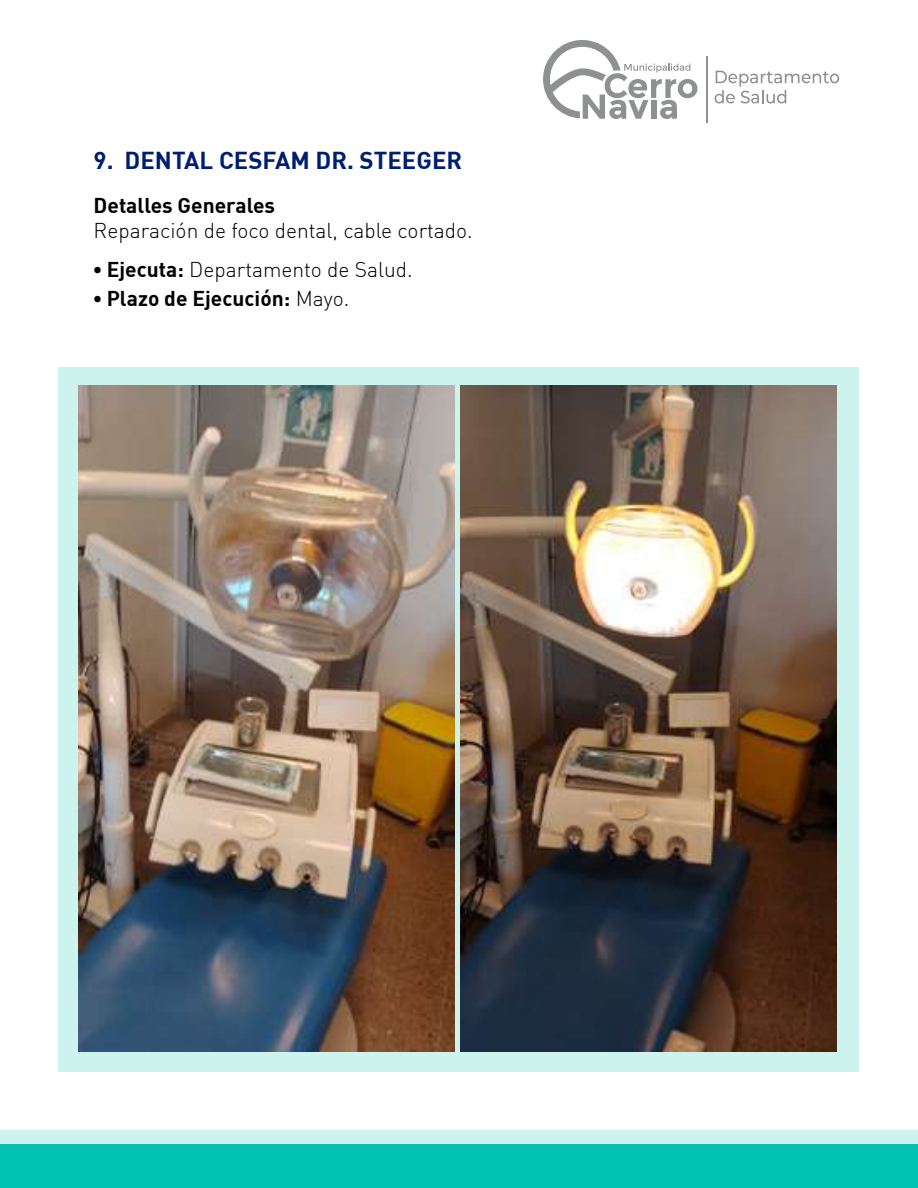
<style>
.page{position:relative;width:918px;height:1188px;background:#fff}
.page>*{position:absolute;margin:0;border:0;box-sizing:border-box;transform-origin:0 0}
.t1{font:700 24px "DIN";color:#001e71}
.t2{font:21px/39px "DIN Light Alternate";color:#000}
.t3{font:700 21px "DIN";color:#000}
.s1{font-family:"Montserrat";font-weight:900;font-size:24px}
.s2{font-family:"DIN";font-weight:700}
.s3{font-family:"DIN Light Alternate";font-weight:400}
</style>
<div class="page">
<svg style="left:543px;top:40px;width:154px;height:79px"></svg>
<hr style="left:706px;top:56px;width:1px;height:67px;background:#8e9091">
<svg style="left:715px;top:71px;width:124px;height:33px"></svg>
<div style="left:0;top:1130px;width:918px;height:50px;background:#cdf3ee"></div>
<div style="left:0;top:1144px;width:918px;height:44px;background:#00c3b3"></div>
<div style="left:59px;top:367px;width:800px;height:705px;background:#cdf3ee"></div>
<img style="left:78px;top:385px;width:376px;height:667px">
<img style="left:461px;top:385px;width:376px;height:667px">
<p class="t1" style="left:94px;top:144px;width:370px">9. DENTAL CESFAM DR. STEEGER</p>
<p class="t3" style="left:94px;top:192px;width:183px">Detalles Generales</p>
<p class="t2" style="left:94px;top:211px;width:381px">Reparación de foco dental, cable cortado. <span class="s1">·</span> <span class="s2">Ejecuta:</span> Departamento de Salud.</p>
<p class="t3" style="left:94px;top:285px;width:257px"><span class="s1">·</span> Plazo de Ejecución: <span class="s3">Mayo.</span></p>
</div>
